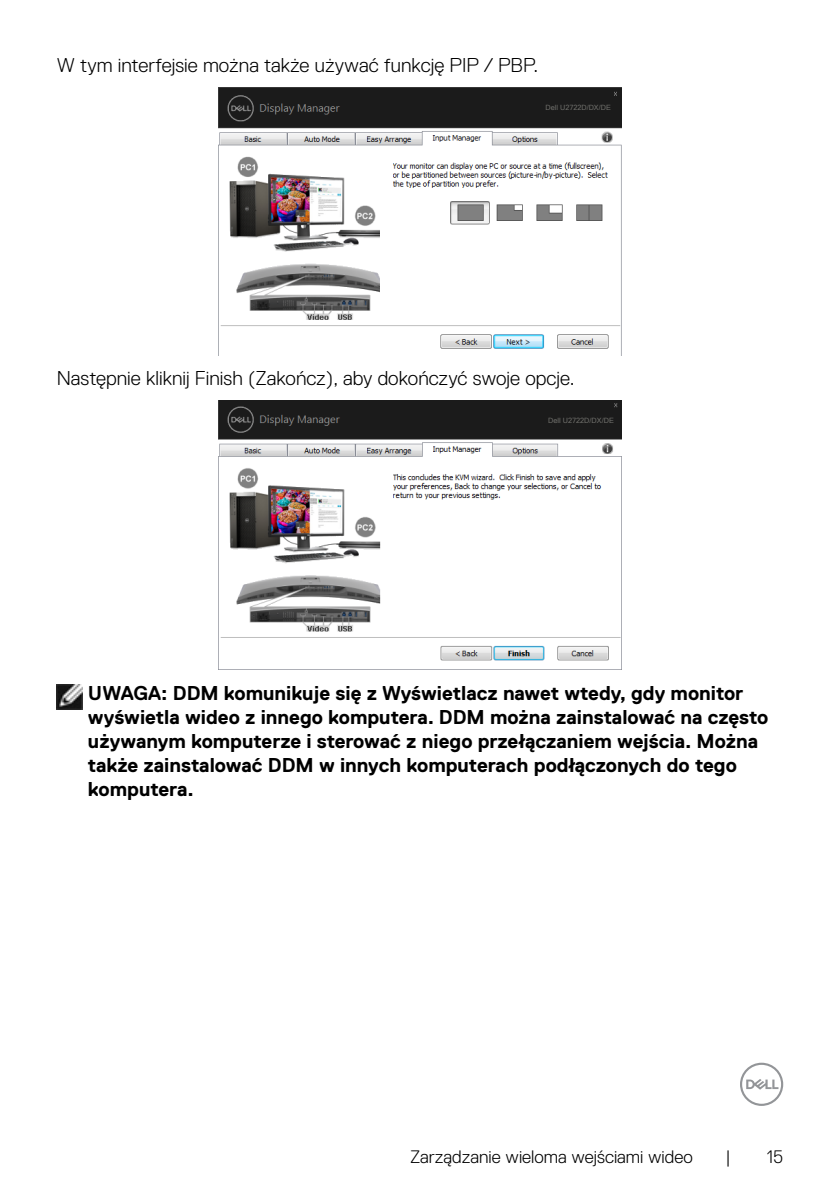
<style>
.page{position:relative;width:840px;height:1191px;background:#fff}
.page>*{position:absolute;margin:0;border:0;box-sizing:border-box;transform-origin:0 0}
.t1{font:700 20px/24px "Dell Replica";color:#000}
.t2{font:300 20px "Dell Replica";color:#000}
.t3{font:300 18px "Dell Replica";color:#000}
.t4{font:7.2px "Microsoft Sans Serif";color:#6f6f6b}
</style>
<div class="page">
<svg style="left:740px;top:1062px;width:42px;height:44px"></svg>
<img style="left:218px;top:87px;width:403px;height:268px">
<div style="left:542px;top:103px;width:71px;height:10px;background:#1b1b1b"></div>
<img style="left:218px;top:400px;width:403px;height:270px">
<div style="left:544px;top:416px;width:72px;height:10px;background:#1b1b1b"></div>
<img style="left:57px;top:684px;width:25px;height:25px">
<p class="t2" style="left:57px;top:54px;width:482px">W tym interfejsie można także używać funkcję PIP / PBP.</p>
<p class="t4" style="left:545px;top:102px;width:67px">Dell U2722D/DX/DE</p>
<p class="t2" style="left:57px;top:367px;width:519px">Następnie kliknij Finish (Zakończ), aby dokończyć swoje opcje.</p>
<p class="t4" style="left:548px;top:415px;width:67px">Dell U2722D/DX/DE</p>
<p class="t1" style="left:88px;top:681px;width:681px">UWAGA: DDM komunikuje się z Wyświetlacz nawet wtedy, gdy monitor wyświetla wideo z innego komputera. DDM można zainstalować na często używanym komputerze i sterować z niego przełączaniem wejścia. Można także zainstalować DDM w innych komputerach podłączonych do tego komputera.</p>
<p class="t3" style="left:410px;top:1146px;width:284px">Zarządzanie wieloma wejściami wideo</p>
<p class="t3" style="left:725px;top:1146px;width:7px">|</p>
<p class="t3" style="left:766px;top:1146px;width:18px">15</p>
</div>
